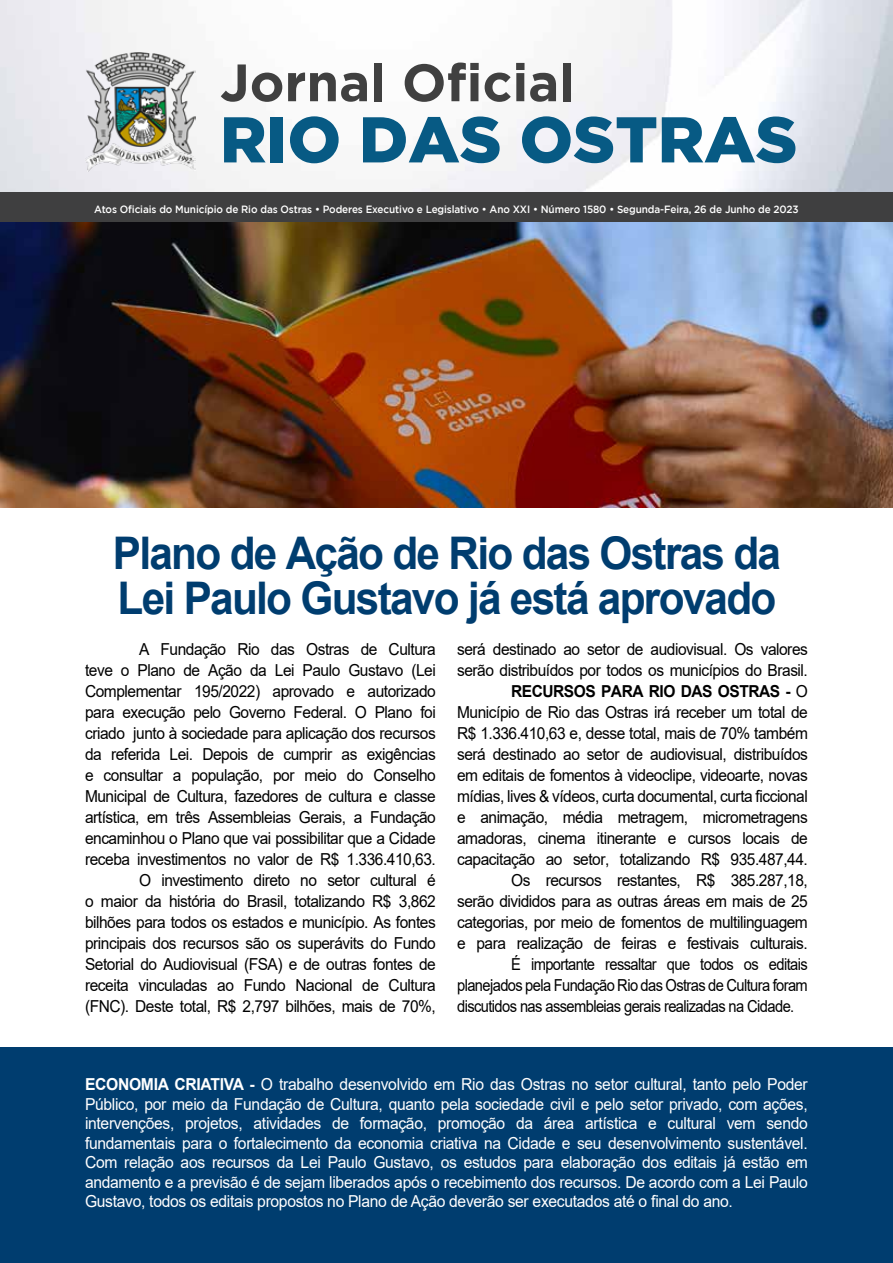
<style>
.page{position:relative;width:893px;height:1263px;background:#fff}
.page>*{position:absolute;margin:0;border:0;box-sizing:border-box;transform-origin:0 0}
.t1{font:900 64.5px "Gotham";color:#075a84}
.t2{font:700 52.5px "Gotham";color:#404040}
.t3{font:700 45px/45px "Arial";letter-spacing:-.04em;color:#003d6f;scale:.94 1}
.t4{font:16.5px/21px "Arial";letter-spacing:-.03em;color:#000;text-align:right;scale:.94 1}
.t5{font:16.5px/19.5px "Arial";letter-spacing:-.02em;color:#fff;text-align:justify;scale:.95 1}
.t6{font:16.5px "Arial";letter-spacing:-.03em;color:#000;scale:.89 1}
.t7{font:700 16.5px "Arial";letter-spacing:-.03em;color:#000;scale:.94 1}
.t8{font:500 10.5px "Gotham";letter-spacing:-.01em;color:#fff;scale:.95 1}
.s1{font-weight:400}
.s2{font-weight:700}
</style>
<div class="page">
<img style="left:0;top:0;width:893px;height:193px">
<img style="left:86px;top:53px;width:109px;height:118px">
<div style="left:0;top:193px;width:893px;height:30px;background:#3f3f40"></div>
<div style="left:0;top:1048px;width:893px;height:215px;background:#003d6f"></div>
<img style="left:0;top:223px;width:893px;height:285px">
<h2 class="t2" style="left:220px;top:52px;width:357px">Jornal Oficial</h2>
<h1 class="t1" style="left:220px;top:102px;width:579px">RIO DAS OSTRAS</h1>
<p class="t8" style="left:94px;top:203px;width:743px">Atos Oficiais do Município de Rio das Ostras • Poderes Executivo e Legislativo • Ano XXI • Número 1580 • Segunda-Feira, 26 de Junho de 2023</p>
<h3 class="t3" style="left:113px;top:531px;width:712px">Plano de Ação de Rio das Ostras da<br>Lei Paulo Gustavo já está aprovado</h3>
<p class="t4" style="left:85px;top:638px;width:375px">A Fundação Rio das Ostras de Cultura<br>teve o Plano de Ação da Lei Paulo Gustavo (Lei Complementar 195/2022) aprovado e autorizado para execução pelo Governo Federal. O Plano foi criado junto à sociedade para aplicação dos recursos da referida Lei. Depois de cumprir as exigências e consultar a população, por meio do Conselho Municipal de Cultura, fazedores de cultura e classe artística, em três Assembleias Gerais, a Fundação encaminhou o Plano que vai possibilitar que a Cidade receba investimentos no valor de R$ 1.336.410,63.<br>O investimento direto no setor cultural é<br>o maior da história do Brasil, totalizando R$ 3,862 bilhões para todos os estados e município. As fontes principais dos recursos são os superávits do Fundo Setorial do Audiovisual (FSA) e de outras fontes de receita vinculadas ao Fundo Nacional de Cultura (FNC). Deste total, R$ 2,797 bilhões, mais de 70%,</p>
<p class="t4" style="left:457px;top:638px;width:375px">será destinado ao setor de audiovisual. Os valores</p>
<p class="t4" style="left:457px;top:659px;width:375px">serão distribuídos por todos os municípios do Brasil.</p>
<p class="t7" style="left:511px;top:679px;width:317px">RECURSOS PARA RIO DAS OSTRAS - <span class="s1">O</span></p>
<p class="t4" style="left:457px;top:701px;width:375px">Município de Rio das Ostras irá receber um total de</p>
<p class="t4" style="left:457px;top:722px;width:375px">R$ 1.336.410,63 e, desse total, mais de 70% também</p>
<p class="t4" style="left:457px;top:743px;width:375px">será destinado ao setor de audiovisual, distribuídos</p>
<p class="t4" style="left:457px;top:764px;width:375px">em editais de fomentos à videoclipe, videoarte, novas</p>
<p class="t4" style="left:457px;top:785px;width:375px">mídias, lives &amp; vídeos, curta documental, curta ficcional</p>
<p class="t4" style="left:457px;top:806px;width:375px">e animação, média metragem, micrometragens</p>
<p class="t4" style="left:457px;top:827px;width:375px">amadoras, cinema itinerante e cursos locais de</p>
<p class="t4" style="left:457px;top:848px;width:375px">capacitação ao setor, totalizando R$ 935.487,44.</p>
<p class="t4" style="left:511px;top:869px;width:317px">Os recursos restantes, R$ 385.287,18,</p>
<p class="t4" style="left:457px;top:890px;width:375px">serão divididos para as outras áreas em mais de 25</p>
<p class="t4" style="left:457px;top:911px;width:375px">categorias, por meio de fomentos de multilinguagem</p>
<p class="t4" style="left:457px;top:932px;width:375px">e para realização de feiras e festivais culturais.</p>
<p class="t6" style="left:511px;top:952px;width:335px">É importante ressaltar que todos os editais</p>
<p class="t6" style="left:457px;top:973px;width:396px">planejados pela Fundação Rio das Ostras de Cultura foram</p>
<p class="t6" style="left:457px;top:994px;width:380px">discutidos nas assembleias gerais realizadas na Cidade.</p>
<p class="t5" style="left:85px;top:1074px;width:762px"><span class="s2">ECONOMIA CRIATIVA -</span> O trabalho desenvolvido em Rio das Ostras no setor cultural, tanto pelo Poder Público, por meio da Fundação de Cultura, quanto pela sociedade civil e pelo setor privado, com ações, intervenções, projetos, atividades de formação, promoção da área artística e cultural vem sendo fundamentais para o fortalecimento da economia criativa na Cidade e seu desenvolvimento sustentável.<br>Com relação aos recursos da Lei Paulo Gustavo, os estudos para elaboração dos editais já estão em andamento e a previsão é de sejam liberados após o recebimento dos recursos. De acordo com a Lei Paulo Gustavo, todos os editais propostos no Plano de Ação deverão ser executados até o final do ano.</p>
</div>
